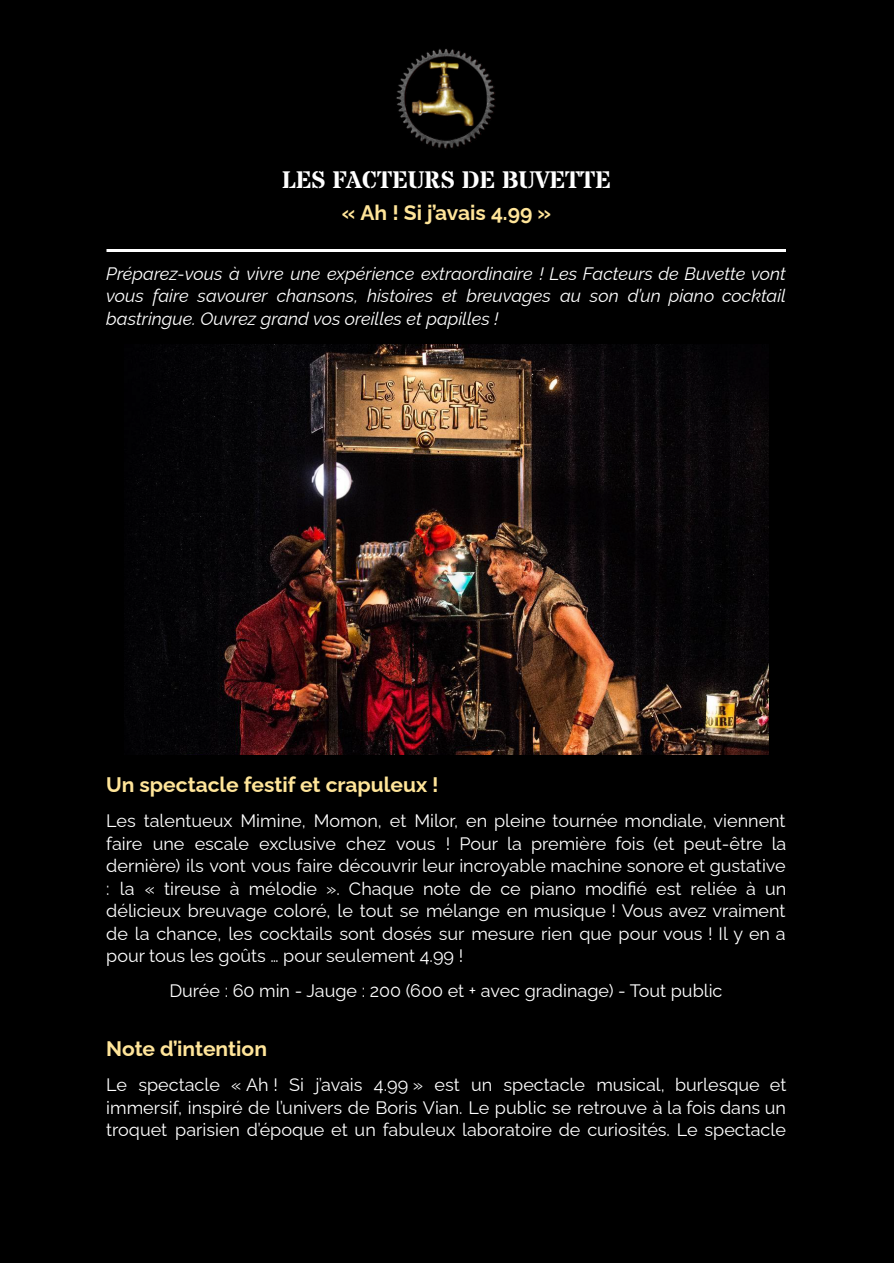
<style>
.page{position:relative;width:894px;height:1263px;background:#fff}
.page>*{position:absolute;margin:0;border:0;box-sizing:border-box;transform-origin:0 0}
.t1{font:700 24px "Stardos Stencil";color:#fff}
.t2{font:700 21px "Raleway";color:#ffe599}
.t3{font:18px/22.5px "Raleway";color:#fff;text-align:justify}
.t4{font:italic 18px/22.5px "Raleway";color:#fff;text-align:justify}
</style>
<div class="page">
<div style="left:0;top:0;width:893px;height:1263px;background:#000"></div>
<hr style="left:106px;top:249px;width:680px;height:3px;background:#fff">
<img style="left:126px;top:345px;width:642px;height:409px">
<img style="left:396px;top:49px;width:99px;height:100px">
<h1 class="t1" style="left:282px;top:165px;width:330px">LES FACTEURS DE BUVETTE</h1>
<p class="t2" style="left:342px;top:195px;width:211px">« Ah ! Si j’avais 4.99 »</p>
<p class="t4" style="left:106px;top:260px;width:681px">Préparez-vous à vivre une expérience extraordinaire ! Les Facteurs de Buvette vont vous faire savourer chansons, histoires et breuvages au son d’un piano cocktail bastringue. Ouvrez grand vos oreilles et papilles !</p>
<p class="t2" style="left:106px;top:767px;width:334px">Un spectacle festif et crapuleux !</p>
<p class="t3" style="left:106px;top:807px;width:682px">Les talentueux Mimine, Momon, et Milor, en pleine tournée mondiale, viennent faire une escale exclusive chez vous ! Pour la première fois (et peut-être la dernière) ils vont vous faire découvrir leur incroyable machine sonore et gustative : la « tireuse à mélodie ». Chaque note de ce piano modifié est reliée à un délicieux breuvage coloré, le tout se mélange en musique ! Vous avez vraiment de la chance, les cocktails sont dosés sur mesure rien que pour vous ! Il y en a pour tous les goûts … pour seulement 4.99 !</p>
<p class="t3" style="left:169px;top:977px;width:555px">Durée : 60 min - Jauge : 200 (600 et + avec gradinage) - Tout public</p>
<p class="t2" style="left:106px;top:1031px;width:162px">Note d’intention</p>
<p class="t3" style="left:106px;top:1071px;width:682px">Le spectacle « Ah ! Si j’avais 4.99 » est un spectacle musical, burlesque et immersif, inspiré de l’univers de Boris Vian. Le public se retrouve à la fois dans un troquet parisien d’époque et un fabuleux laboratoire de curiosités. Le spectacle</p>
</div>
